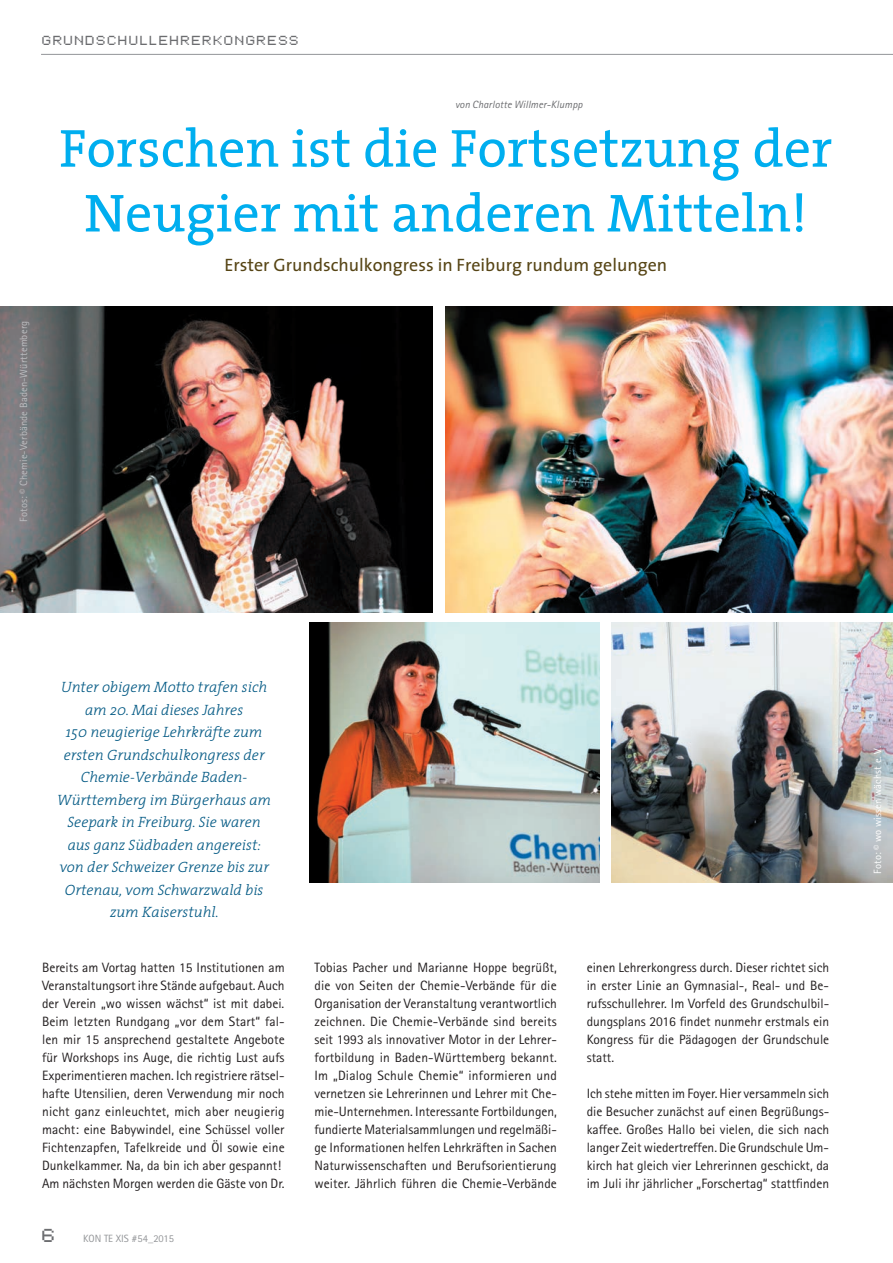
<style>
.page{position:relative;width:893px;height:1263px;background:#fff}
.page>*{position:absolute;margin:0;border:0;box-sizing:border-box;transform-origin:0 0}
.t1{font:54px/64.8px "The Serif";color:#00aeef;text-align:center}
.t2{font:18px "The Sans";color:#564414}
.t3{font:italic 300 15px/22.5px "The Serif";color:#005883;text-align:center}
.t4{font:15px "Pixel FJ8 pt 1 Normal";color:#6c6d70}
.t5{font:13.5px/18px "Rotis Sans Serif";color:#231f20;text-align:justify}
.t6{font:10.5px "Rotis Sans Serif Std";letter-spacing:.015em;color:#bcbdc0}
.t7{font:italic 10.5px "Rotis Sans Serif Std";letter-spacing:.01em;color:#6c6d70}
.t8{font:10.5px "Pixel FJ8 pt 1 Normal";letter-spacing:.16em;color:#6c6d70}
.t9{font:10.5px "Rotis Sans Serif Std";letter-spacing:.01em;color:#fff}
.t10{font:10.5px "Rotis Sans Serif Std";color:#939598}
</style>
<div class="page">
<hr style="left:41px;top:54px;width:852px;height:1px;background:#939598">
<img style="left:0;top:306px;width:433px;height:306px">
<img style="left:446px;top:306px;width:447px;height:306px">
<img style="left:310px;top:623px;width:290px;height:259px">
<img style="left:612px;top:623px;width:281px;height:259px">
<p class="t8" style="left:43px;top:32px;width:258px">GRUNDSCHULLEHRERKONGRESS</p>
<p class="t6" style="left:17px;top:522px;width:203px;rotate:-90deg">Fotos: © Chemie-Verbände Baden-Württemberg</p>
<p class="t7" style="left:455px;top:98px;width:129px">von Charlotte Willmer-Klumpp</p>
<h1 class="t1" style="left:59px;top:114px;width:774px">Forschen ist die Fortsetzung der<br>Neugier mit anderen Mitteln!</h1>
<h2 class="t2" style="left:224px;top:250px;width:444px">Erster Grundschulkongress in Freiburg rundum gelungen</h2>
<p class="t3" style="left:57px;top:676px;width:215px">Unter obigem Motto trafen sich am 20. Mai dieses Jahres<br>150 neugierige Lehrkräfte zum ersten Grundschulkongress der<br>Chemie-Verbände Baden-<br>Württemberg im Bürgerhaus am<br>Seepark in Freiburg. Sie waren aus ganz Südbaden angereist: von der Schweizer Grenze bis zur<br>Ortenau, vom Schwarzwald bis zum Kaiserstuhl.</p>
<p class="t5" style="left:42px;top:958px;width:244px;text-align:left">Bereits am Vortag hatten 15 Institutionen am Veranstaltungsort ihre Stände aufgebaut. Auch der Verein „wo wissen wächst“ ist mit dabei.<br>Beim letzten Rundgang „vor dem Start“ fal&shy;len mir 15 ansprechend gestaltete Angebote für Workshops ins Auge, die richtig Lust aufs Experimentieren machen. Ich registriere rätsel&shy;hafte Utensilien, deren Verwendung mir noch nicht ganz einleuchtet, mich aber neugierig macht: eine Babywindel, eine Schüssel voller Fichtenzapfen, Tafelkreide und Öl sowie eine Dunkelkammer. Na, da bin ich aber gespannt!<br>Am nächsten Morgen werden die Gäste von Dr.</p>
<p class="t5" style="left:314px;top:958px;width:244px">Tobias Pacher und Marianne Hoppe begrüßt, die von Seiten der Chemie-Verbände für die Organisation der Veranstaltung verantwortlich zeichnen. Die Chemie-Verbände sind bereits seit 1993 als innovativer Motor in der Lehrer&shy;fortbildung in Baden-Württemberg bekannt.<br>Im „Dialog Schule Chemie“ informieren und vernetzen sie Lehrerinnen und Lehrer mit Che&shy;mie-Unternehmen. Interessante Fortbildungen, fundierte Materialsammlungen und regelmäßi&shy;ge Informationen helfen Lehrkräften in Sachen Naturwissenschaften und Berufsorientierung weiter. Jährlich führen die Chemie-Verbände</p>
<p class="t5" style="left:587px;top:958px;width:244px">einen Lehrerkongress durch. Dieser richtet sich in erster Linie an Gymnasial-, Real- und Be&shy;rufsschullehrer. Im Vorfeld des Grundschulbil&shy;dungsplans 2016 findet nunmehr erstmals ein Kongress für die Pädagogen der Grundschule statt.</p>
<p class="t5" style="left:587px;top:1084px;width:244px">Ich stehe mitten im Foyer. Hier versammeln sich die Besucher zunächst auf einen Begrüßungs&shy;kaffee. Großes Hallo bei vielen, die sich nach langer Zeit wiedertreffen. Die Grundschule Um&shy;kirch hat gleich vier Lehrerinnen geschickt, da im Juli ihr jährlicher „Forschertag“ stattfinden</p>
<p class="t4" style="left:43px;top:1223px;width:15px">6</p>
<p class="t10" style="left:83px;top:1232px;width:92px">KON TE XIS #54_2015</p>
<p class="t9" style="left:871px;top:874px;width:129px;rotate:-90deg">Foto: © wo wissen wächst e. V.</p>
</div>
